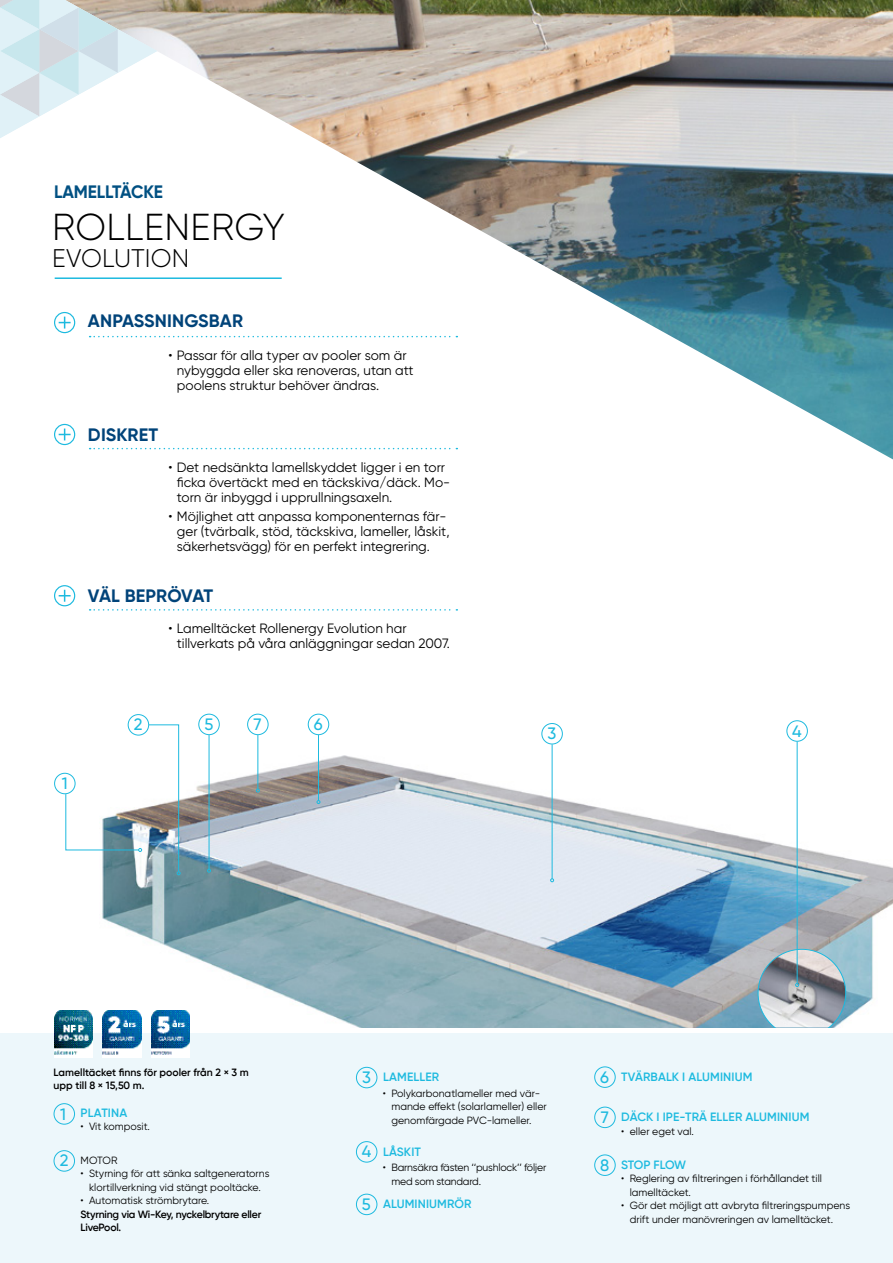
<style>
.page{position:relative;width:893px;height:1263px;background:#fff}
.page>*{position:absolute;margin:0;border:0;box-sizing:border-box;transform-origin:0 0}
.t1{font:300 37.5px "Gilroy";letter-spacing:.01em;color:#000}
.t2{font:300 25.5px "Gilroy";letter-spacing:.005em;color:#000}
.t3{font:700 18px "Gilroy";letter-spacing:.01em;color:#004379}
.t4{font:700 18px "Gilroy";letter-spacing:-.01em;color:#005082;scale:.96 1}
.t5{font:500 16.5px "Gilroy";color:#1dbadf}
.t6{font:13.5px/15px "Gilroy";color:#000}
.t7{font:600 12px "Gilroy";letter-spacing:.01em;color:#1dbadf}
.t8{font:600 12px "Gilroy";letter-spacing:-.03em;color:#1dbadf}
.t9{font:10.5px/13.5px "Gilroy";color:#000}
.t10{font:600 10.5px/13.5px "Gilroy";color:#000}
.t11{font:10.5px/13.5px "Gilroy";letter-spacing:-.02em;color:#000}
.t12{font:600 10.5px/13.5px "Gilroy";letter-spacing:-.02em;color:#000}
.s1{font-weight:500;font-size:16.5px}
</style>
<div class="page">
<div style="left:0;top:1034px;width:893px;height:229px;background:#edf7fb"></div>
<img style="left:65px;top:0;width:828px;height:459px">
<svg style="left:0;top:0;width:157px;height:138px"></svg>
<img style="left:58px;top:714px;width:835px;height:313px">
<div style="left:128px;top:714px;width:21px;height:21px;border:1px solid #1dbadf;border-radius:50%"></div>
<img style="left:148px;top:724px;width:33px;height:151px">
<div style="left:54px;top:773px;width:21px;height:21px;border:1px solid #1dbadf;border-radius:50%"></div>
<svg style="left:65px;top:793px;width:77px;height:59px"></svg>
<div style="left:308px;top:714px;width:21px;height:21px;border:1px solid #1dbadf;border-radius:50%"></div>
<hr style="left:318px;top:735px;width:1px;height:65px;background:#1dbadf">
<svg style="left:317px;top:800px;width:3px;height:4px"></svg>
<div style="left:541px;top:723px;width:22px;height:21px;border:1px solid #1dbadf;border-radius:50%"></div>
<hr style="left:552px;top:744px;width:1px;height:135px;background:#1dbadf">
<svg style="left:550px;top:878px;width:4px;height:4px"></svg>
<div style="left:247px;top:714px;width:21px;height:21px;border:1px solid #1dbadf;border-radius:50%"></div>
<hr style="left:257px;top:735px;width:1px;height:54px;background:#1dbadf">
<svg style="left:256px;top:789px;width:4px;height:3px"></svg>
<div style="left:198px;top:714px;width:22px;height:21px;border:1px solid #1dbadf;border-radius:50%"></div>
<hr style="left:209px;top:735px;width:1px;height:134px;background:#1dbadf">
<svg style="left:207px;top:869px;width:4px;height:3px"></svg>
<div style="left:786px;top:720px;width:22px;height:22px;border:1px solid #1dbadf;border-radius:50%"></div>
<hr style="left:797px;top:742px;width:1px;height:241px;background:#1dbadf">
<svg style="left:758px;top:949px;width:88px;height:78px"></svg>
<hr style="left:55px;top:277px;width:227px;height:2px;background:#1dbadf">
<svg style="left:90px;top:448px;width:367px;height:1px"></svg>
<div style="left:54px;top:424px;width:21px;height:21px;border:1px solid #1dbadf;border-radius:50%"></div>
<svg style="left:59px;top:428px;width:12px;height:12px"></svg>
<svg style="left:90px;top:336px;width:367px;height:1px"></svg>
<div style="left:54px;top:312px;width:21px;height:21px;border:1px solid #1dbadf;border-radius:50%"></div>
<svg style="left:59px;top:317px;width:12px;height:11px"></svg>
<div style="left:594px;top:1066px;width:22px;height:22px;border:1px solid #1dbadf;border-radius:50%"></div>
<div style="left:356px;top:1141px;width:21px;height:21px;border:1px solid #1dbadf;border-radius:50%"></div>
<div style="left:356px;top:1194px;width:21px;height:21px;border:1px solid #1dbadf;border-radius:50%"></div>
<div style="left:356px;top:1067px;width:21px;height:21px;border:1px solid #1dbadf;border-radius:50%"></div>
<div style="left:594px;top:1107px;width:22px;height:21px;border:1px solid #1dbadf;border-radius:50%"></div>
<div style="left:594px;top:1154px;width:22px;height:22px;border:1px solid #1dbadf;border-radius:50%"></div>
<div style="left:54px;top:1150px;width:21px;height:21px;border:1px solid #1dbadf;border-radius:50%"></div>
<div style="left:54px;top:1103px;width:21px;height:21px;border:1px solid #1dbadf;border-radius:50%"></div>
<svg style="left:90px;top:609px;width:367px;height:2px"></svg>
<div style="left:54px;top:585px;width:21px;height:21px;border:1px solid #1dbadf;border-radius:50%"></div>
<svg style="left:59px;top:590px;width:12px;height:12px"></svg>
<img style="left:54px;top:1010px;width:38px;height:47px">
<img style="left:152px;top:1010px;width:38px;height:47px">
<img style="left:103px;top:1010px;width:38px;height:47px">
<h3 class="t4" style="left:54px;top:181px;width:115px">LAMELLTÄCKE</h3>
<h1 class="t1" style="left:52px;top:204px;width:234px">ROLLENERGY</h1>
<h2 class="t2" style="left:52px;top:243px;width:139px">EVOLUTION</h2>
<h3 class="t3" style="left:88px;top:310px;width:157px">ANPASSNINGSBAR</h3>
<p class="t6" style="left:177px;top:347px;width:238px;text-indent:-9px">• Passar för alla typer av pooler som är nybyggda eller ska renoveras, utan att poolens struktur behöver ändras.</p>
<h3 class="t3" style="left:88px;top:423px;width:72px">DISKRET</h3>
<p class="t6" style="left:177px;top:459px;width:275px;text-indent:-9px">• Det nedsänkta lamellskyddet ligger i en torr ficka övertäckt med en täckskiva/däck. Mo&shy;torn är inbyggd i upprullningsaxeln.</p>
<p class="t6" style="left:177px;top:509px;width:274px;text-indent:-9px">• Möjlighet att anpassa komponenternas fär&shy;ger (tvärbalk, stöd, täckskiva, lameller, låskit, säkerhetsvägg) för en perfekt integrering.</p>
<h3 class="t3" style="left:88px;top:584px;width:127px">VÄL BEPRÖVAT</h3>
<p class="t5" style="left:62px;top:773px;width:7px">1</p>
<p class="t5" style="left:134px;top:714px;width:10px">2</p>
<p class="t6" style="left:177px;top:621px;width:274px;text-indent:-9px">• Lamelltäcket Rollenergy Evolution har tillverkats på våra anläggningar sedan 2007.</p>
<p class="t5" style="left:204px;top:714px;width:10px">5</p>
<p class="t5" style="left:254px;top:714px;width:10px">7</p>
<p class="t5" style="left:314px;top:714px;width:10px">6</p>
<p class="t5" style="left:547px;top:723px;width:10px">3</p>
<p class="t5" style="left:792px;top:721px;width:11px">4</p>
<p class="t10" style="left:54px;top:1065px;width:197px">Lamelltäcket finns för pooler från 2 × 3 m upp till 8 × 15,50 m.</p>
<p class="t7" style="left:600px;top:1069px;width:154px"><span class="s1">6</span> TVÄRBALK I ALUMINIUM</p>
<p class="t5" style="left:362px;top:1067px;width:10px">3</p>
<p class="t7" style="left:383px;top:1070px;width:58px">LAMELLER</p>
<p class="t9" style="left:391px;top:1086px;width:157px;text-indent:-9px">• Polykarbonatlameller med vär&shy;mande effekt (solarlameller) eller genomfärgade PVC-lameller.</p>
<p class="t5" style="left:60px;top:1104px;width:7px">1</p>
<p class="t7" style="left:81px;top:1105px;width:48px">PLATINA</p>
<p class="t9" style="left:81px;top:1120px;width:71px">• Vit komposit.</p>
<p class="t7" style="left:621px;top:1109px;width:190px">DÄCK I IPE-TRÄ ELLER ALUMINIUM</p>
<p class="t9" style="left:621px;top:1124px;width:74px">• eller eget val.</p>
<p class="t5" style="left:601px;top:1107px;width:10px">7</p>
<p class="t5" style="left:60px;top:1150px;width:10px">2</p>
<p class="t9" style="left:81px;top:1153px;width:38px">MOTOR</p>
<p class="t9" style="left:81px;top:1167px;width:191px;text-align:center">• Styrning för att sänka saltgeneratorns klortillverkning vid stängt pooltäcke.</p>
<p class="t9" style="left:81px;top:1194px;width:130px">• Automatisk strömbrytare.</p>
<p class="t12" style="left:81px;top:1207px;width:182px">Styrning via Wi-Key, nyckelbrytare eller<br>LivePool.</p>
<p class="t5" style="left:362px;top:1141px;width:11px">4</p>
<p class="t7" style="left:383px;top:1144px;width:39px">LÅSKIT</p>
<p class="t11" style="left:391px;top:1161px;width:156px;text-indent:-9px">• Barnsäkra fästen ‘‘pushlock’’ följer med som standard.</p>
<p class="t7" style="left:362px;top:1196px;width:111px"><span class="s1">5</span> ALUMINIUMRÖR</p>
<p class="t5" style="left:600px;top:1155px;width:11px">8</p>
<p class="t8" style="left:621px;top:1157px;width:66px">STOP FLOW</p>
<p class="t9" style="left:630px;top:1172px;width:194px;text-indent:-9px">• Reglering av filtreringen i förhållandet till lamelltäcket.</p>
<p class="t9" style="left:630px;top:1199px;width:222px;text-indent:-9px">• Gör det möjligt att avbryta filtreringspumpens drift under manövreringen av lamelltäcket.</p>
</div>
